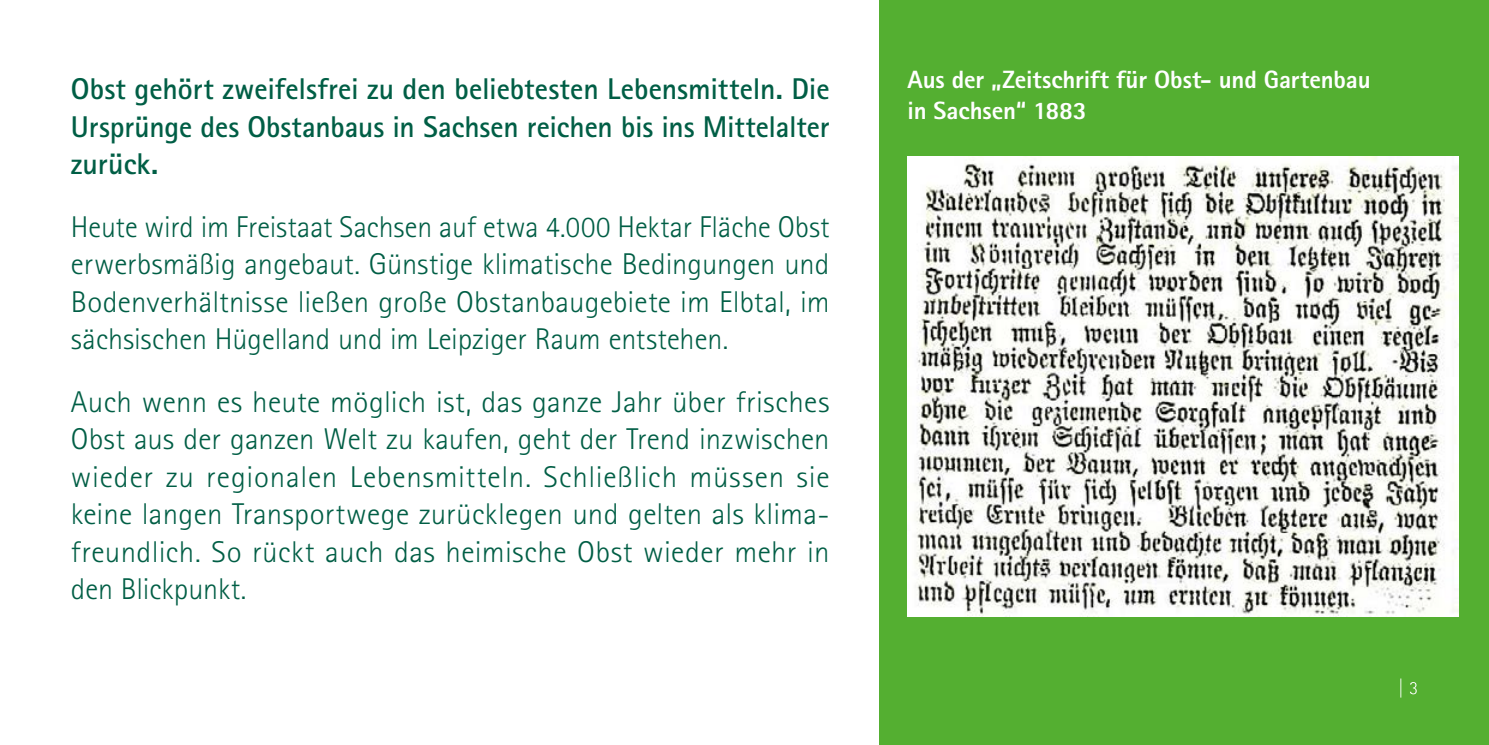
<style>
.page{position:relative;width:1489px;height:745px;background:#fff}
.page>*{position:absolute;margin:0;border:0;box-sizing:border-box;transform-origin:0 0}
.p_flie_text{font:300 30px/37.5px "Rotis Sans Serif Pro";letter-spacing:.005em;color:#005e45;text-align:justify}
.p_flie_text-2{font:700 30px/37.5px "Rotis Sans Serif Pro";letter-spacing:-.005em;color:#005e45;text-align:justify}
.p_flie_text-3{font:800 25px/30px "Rotis Sans Serif Pro";letter-spacing:-.005em;color:#fff}
</style>
<div class="page">
<div style="left:879px;top:0;width:609px;height:744px;background:#54af31"></div>
<img style="left:907px;top:156px;width:551px;height:460px">
<svg style="left:1400px;top:678px;width:16px;height:19px"></svg>
<p class="p_flie_text-2" style="left:71px;top:70px;width:760px">Obst gehört zweifelsfrei zu den beliebtesten Lebensmitteln. Die Ursprünge des Obstanbaus in Sachsen reichen bis ins Mittelalter zurück.</p>
<p class="p_flie_text" style="left:71px;top:208px;width:760px">Heute wird im Freistaat Sachsen auf etwa 4.000 Hektar Fläche Obst erwerbsmäßig angebaut. Günstige klimatische Bedingungen und Bodenverhältnisse ließen große Obstanbaugebiete im Elbtal, im sächsischen Hügelland und im Leipziger Raum entstehen.</p>
<p class="p_flie_text" style="left:71px;top:383px;width:760px">Auch wenn es heute möglich ist, das ganze Jahr über frisches Obst aus der ganzen Welt zu kaufen, geht der Trend inzwischen wieder zu regionalen Lebensmitteln. Schließlich müssen sie keine langen Transportwege zurücklegen und gelten als klima&shy;freundlich. So rückt auch das heimische Obst wieder mehr in den Blickpunkt.</p>
<p class="p_flie_text-3" style="left:907px;top:65px;width:464px">Aus der „Zeitschrift für Obst- und Gartenbau in Sachsen“ 1883</p>
</div>
